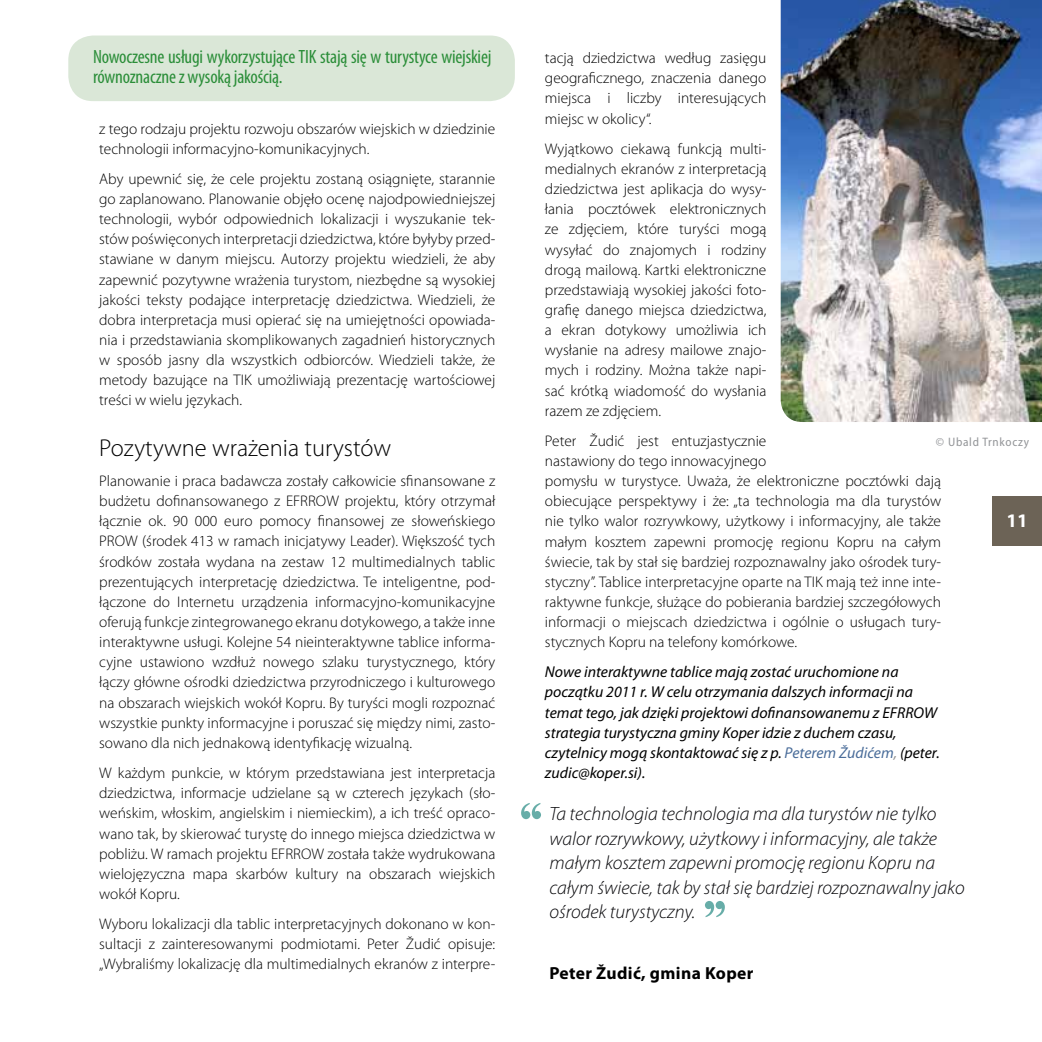
<style>
.page{position:relative;width:1042px;height:1042px;background:#fff}
.page>*{position:absolute;margin:0;border:0;box-sizing:border-box;transform-origin:0 0}
.t1{font:700 52.5px "Nimbus Rom DGR";color:#67ada8}
.t2{font:300 24.5px "Myriad Pro";color:#000}
.t3{font:italic 300 19.25px/24.5px "Myriad Pro";color:#060609}
.t4{font:condensed 19.25px/20.1px "Myriad Pro";letter-spacing:-.01em;color:#2b8e39}
.t5{font:700 19.25px "Myriad Pro";color:#fff}
.t6{font:700 17.5px "Myriad Pro";letter-spacing:.02em;color:#000}
.t7{font:italic 15.75px/20.1px "Myriad Pro";color:#000}
.t8{font:300 15.4px/20.1px "Myriad Pro";color:#000;text-align:justify}
.t9{font:semi-condensed 12.25px "Myriad Pro";letter-spacing:.06em;color:#939598}
.s1{color:#496c99}
.s2{color:#929292}
</style>
<div class="page">
<img style="left:781px;top:0;width:261px;height:422px">
<div style="left:992px;top:496px;width:50px;height:50px;background:#6c6356"></div>
<div style="left:68px;top:36px;width:447px;height:65px;background:#dae7d7;border-radius:25px"></div>
<p class="t4" style="left:93px;top:46px;width:400px">Nowoczesne usługi wykorzystujące TIK stają się w turystyce wiejskiej równoznaczne z wysoką jakością.</p>
<p class="t8" style="left:99px;top:119px;width:397px">z tego rodzaju projektu rozwoju obszarów wiejskich w dziedzinie technologii informacyjno-komunikacyjnych.</p>
<p class="t8" style="left:99px;top:169px;width:398px">Aby upewnić się, że cele projektu zostaną osiągnięte, starannie go zaplanowano. Planowanie objęło ocenę najodpowiedniejszej technologii, wybór odpowiednich lokalizacji i wyszukanie tek&shy;stów poświęconych interpretacji dziedzictwa, które byłyby przed&shy;stawiane w danym miejscu. Autorzy projektu wiedzieli, że aby zapewnić pozytywne wrażenia turystom, niezbędne są wysokiej jakości teksty podające interpretację dziedzictwa. Wiedzieli, że dobra interpretacja musi opierać się na umiejętności opowiada&shy;nia i przedstawiania skomplikowanych zagadnień historycznych w sposób jasny dla wszystkich odbiorców. Wiedzieli także, że metody bazujące na TIK umożliwiają prezentację wartościowej treści w wielu językach.</p>
<h2 class="t2" style="left:99px;top:434px;width:293px">Pozytywne wrażenia turystów</h2>
<p class="t8" style="left:99px;top:471px;width:398px">Planowanie i praca badawcza zostały całkowicie sfinansowane z budżetu dofinansowanego z EFRROW projektu, który otrzymał łącznie ok. 90 000 euro pomocy finansowej ze słoweńskiego PROW (środek 413 w ramach inicjatywy Leader). Większość tych środków została wydana na zestaw 12 multimedialnych tablic prezentujących interpretację dziedzictwa. Te inteligentne, pod&shy;łączone do Internetu urządzenia informacyjno-komunikacyjne oferują funkcje zintegrowanego ekranu dotykowego, a także inne interaktywne usługi. Kolejne 54 nieinteraktywne tablice informa&shy;cyjne ustawiono wzdłuż nowego szlaku turystycznego, który łączy główne ośrodki dziedzictwa przyrodniczego i kulturowego na obszarach wiejskich wokół Kopru. By turyści mogli rozpoznać wszystkie punkty informacyjne i poruszać się między nimi, zasto&shy;sowano dla nich jednakową identyfikację wizualną.</p>
<p class="t8" style="left:99px;top:763px;width:398px">W każdym punkcie, w którym przedstawiana jest interpretacja dziedzictwa, informacje udzielane są w czterech językach (sło&shy;weńskim, włoskim, angielskim i niemieckim), a ich treść opraco&shy;wano tak, by skierować turystę do innego miejsca dziedzictwa w pobliżu. W ramach projektu EFRROW została także wydrukowana wielojęzyczna mapa skarbów kultury na obszarach wiejskich wokół Kopru.</p>
<p class="t8" style="left:99px;top:914px;width:398px">Wyboru lokalizacji dla tablic interpretacyjnych dokonano w kon&shy;sultacji z zainteresowanymi podmiotami. Peter Žudić opisuje: „Wybraliśmy lokalizację dla multimedialnych ekranów z interpre-</p>
<p class="t8" style="left:545px;top:48px;width:223px">tacją dziedzictwa według zasięgu geograficznego, znaczenia danego miejsca i liczby interesujących miejsc w okolicy“.</p>
<p class="t8" style="left:545px;top:139px;width:223px">Wyjątkowo ciekawą funkcją multi&shy;medialnych ekranów z interpretacją dziedzictwa jest aplikacja do wysy&shy;łania pocztówek elektronicznych ze zdjęciem, które turyści mogą wysyłać do znajomych i rodziny drogą mailową. Kartki elektroniczne przedstawiają wysokiej jakości foto&shy;grafię danego miejsca dziedzictwa, a ekran dotykowy umożliwia ich wysłanie na adresy mailowe znajo&shy;mych i rodziny. Można także napi&shy;sać krótką wiadomość do wysłania razem ze zdjęciem.</p>
<p class="t8" style="left:545px;top:431px;width:398px;text-align:left">Peter Žudić jest entuzjastycznie<br>nastawiony do tego innowacyjnego<br>pomysłu w turystyce. Uważa, że elektroniczne pocztówki dają obiecujące perspektywy i że: „ta technologia ma dla turystów nie tylko walor rozrywkowy, użytkowy i informacyjny, ale także małym kosztem zapewni promocję regionu Kopru na całym świecie, tak by stał się bardziej rozpoznawalny jako ośrodek tury&shy;styczny”. Tablice interpretacyjne oparte na TIK mają też inne inte&shy;raktywne funkcje, służące do pobierania bardziej szczegółowych informacji o miejscach dziedzictwa i ogólnie o usługach tury&shy;stycznych Kopru na telefony komórkowe.</p>
<p class="t7" style="left:545px;top:662px;width:396px">Nowe interaktywne tablice mają zostać uruchomione na początku 2011 r. W celu otrzymania dalszych informacji na temat tego, jak dzięki projektowi dofinansowanemu z EFRROW strategia turystyczna gminy Koper idzie z duchem czasu, czytelnicy mogą skontaktować się z p. <span class="s1">Peterem Žudićem</span><span class="s2">,</span> (peter. zudic@koper.si).</p>
<p class="t9" style="left:936px;top:435px;width:95px">© Ubald Trnkoczy</p>
<p class="t5" style="left:1006px;top:508px;width:23px">11</p>
<h1 class="t1" style="left:518px;top:793px;width:28px">“</h1>
<p class="t3" style="left:549px;top:802px;width:417px">Ta technologia technologia ma dla turystów nie tylko walor rozrywkowy, użytkowy i informacyjny, ale także małym kosztem zapewni promocję regionu Kopru na całym świecie, tak by stał się bardziej rozpoznawalny jako ośrodek turystyczny.</p>
<h1 class="t1" style="left:728px;top:927px;width:28px;rotate:-180deg">“</h1>
<p class="t6" style="left:549px;top:962px;width:206px">Peter Žudić, gmina Koper</p>
</div>
